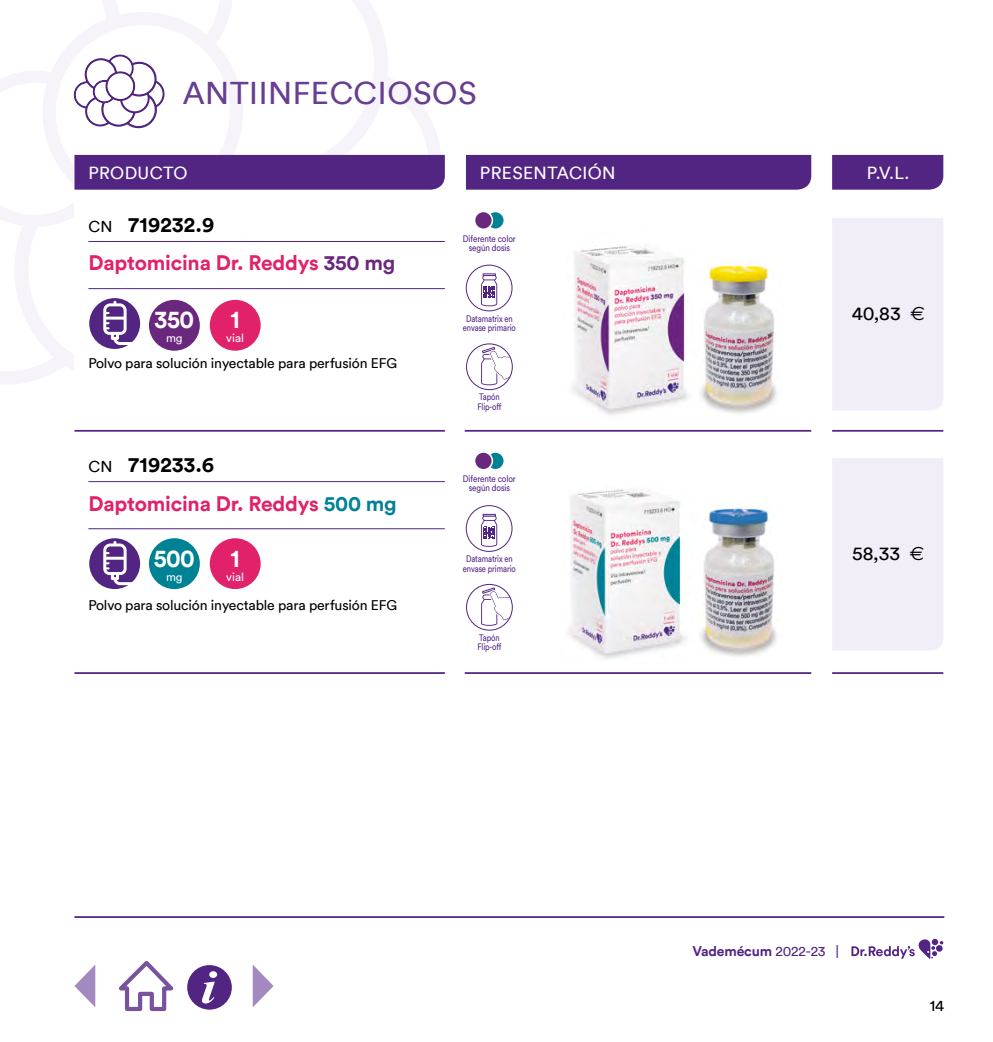
<style>
.page{position:relative;width:993px;height:1042px;background:#fff}
.page>*{position:absolute;margin:0;border:0;box-sizing:border-box;transform-origin:0 0}
.t1{font:31.5px "Circular";letter-spacing:.02em;color:#683e91}
.t2{font:700 24.68px "Circular";letter-spacing:-.025em;color:#fff;scale:.95 1}
.t3{font:700 21px "Circular";letter-spacing:-.01em;color:#e1216a}
.t4{font:700 21px "Circular";letter-spacing:.015em;color:#000}
.t5{font:19.25px "Circular";color:#000}
.t6{font:17.5px "Circular";letter-spacing:.02em;color:#fff}
.t7{font:15.75px "Circular";color:#000}
.t8{font:14px "Circular";letter-spacing:-.01em;color:#000}
.t9{font:700 14px "Circular";letter-spacing:-.01em;color:#522583}
.t10{font:11.55px "Circular";color:#fff}
.t11{font:9.45px "Circular";letter-spacing:-.01em;color:#522583;scale:.8 1}
.t12{font:9.45px "Circular";letter-spacing:-.01em;color:#522583;scale:.85 1}
.s1{font-weight:400;font-size:15.75px}
.s2{color:#6a277e}
.s3{color:#008295}
.s4{font-family:"Euro Sans"}
.s5{font-weight:400}
</style>
<div class="page">
<svg style="left:0;top:0;width:445px;height:384px"></svg>
<div style="left:74px;top:156px;width:869px;height:761px;background:#fff"></div>
<svg style="left:73px;top:43px;width:92px;height:86px"></svg>
<svg style="left:74px;top:965px;width:21px;height:42px"></svg>
<svg style="left:253px;top:965px;width:20px;height:42px"></svg>
<svg style="left:119px;top:961px;width:55px;height:51px"></svg>
<div style="left:187px;top:965px;width:45px;height:44px;background:#522583;border-radius:50%"></div>
<svg style="left:202px;top:971px;width:15px;height:32px"></svg>
<svg style="left:851px;top:939px;width:92px;height:20px"></svg>
<div style="left:74px;top:155px;width:370px;height:35px;background:#522583"></div>
<div style="left:466px;top:155px;width:345px;height:35px;background:#522583"></div>
<div style="left:832px;top:155px;width:111px;height:35px;background:#522583"></div>
<hr style="left:74px;top:430px;width:370px;height:2px;background:#522583">
<hr style="left:74px;top:672px;width:370px;height:2px;background:#522583">
<hr style="left:464px;top:430px;width:347px;height:2px;background:#522583">
<hr style="left:464px;top:672px;width:347px;height:2px;background:#522583">
<hr style="left:831px;top:430px;width:112px;height:2px;background:#522583">
<hr style="left:831px;top:672px;width:112px;height:2px;background:#522583">
<hr style="left:74px;top:916px;width:870px;height:2px;background:#522583">
<div style="left:832px;top:458px;width:111px;height:192px;background:#f1eef8"></div>
<hr style="left:88px;top:481px;width:356px;height:1px;background:#522583">
<hr style="left:88px;top:528px;width:356px;height:1px;background:#522583">
<div style="left:149px;top:538px;width:51px;height:51px;background:#008295;border-radius:50%"></div>
<div style="left:210px;top:538px;width:50px;height:51px;background:#e1216a;border-radius:50%"></div>
<div style="left:89px;top:538px;width:51px;height:51px;background:#522583;border-radius:50%"></div>
<svg style="left:103px;top:541px;width:31px;height:44px"></svg>
<img style="left:568px;top:489px;width:119px;height:170px">
<img style="left:700px;top:508px;width:77px;height:149px">
<svg style="left:481px;top:587px;width:31px;height:39px"></svg>
<div style="left:466px;top:584px;width:46px;height:46px;border:1px solid #522583;border-radius:50%"></div>
<div style="left:465px;top:505px;width:47px;height:47px;border:1px solid #522583;border-radius:50%"></div>
<svg style="left:481px;top:514px;width:16px;height:33px"></svg>
<div style="left:486px;top:452px;width:18px;height:18px;background:#008295;border-radius:50%"></div>
<div style="left:485px;top:451px;width:20px;height:19px;border:2px solid #fff;border-radius:50%"></div>
<div style="left:474px;top:452px;width:18px;height:18px;background:#6a277e;border-radius:50%"></div>
<div style="left:473px;top:451px;width:20px;height:19px;border:2px solid #fff;border-radius:50%"></div>
<div style="left:832px;top:218px;width:111px;height:192px;background:#f1eef8"></div>
<hr style="left:88px;top:241px;width:356px;height:1px;background:#522583">
<hr style="left:88px;top:288px;width:356px;height:1px;background:#522583">
<div style="left:149px;top:300px;width:51px;height:51px;background:#6a277e;border-radius:50%"></div>
<div style="left:210px;top:300px;width:50px;height:51px;background:#e1216a;border-radius:50%"></div>
<div style="left:89px;top:298px;width:51px;height:51px;background:#522583;border-radius:50%"></div>
<svg style="left:103px;top:301px;width:31px;height:44px"></svg>
<img style="left:572px;top:246px;width:117px;height:169px">
<img style="left:700px;top:263px;width:77px;height:151px">
<svg style="left:481px;top:347px;width:31px;height:38px"></svg>
<div style="left:466px;top:343px;width:46px;height:47px;border:1px solid #522583;border-radius:50%"></div>
<div style="left:465px;top:265px;width:47px;height:46px;border:1px solid #522583;border-radius:50%"></div>
<svg style="left:481px;top:273px;width:16px;height:33px"></svg>
<div style="left:486px;top:211px;width:18px;height:18px;background:#008295;border-radius:50%"></div>
<div style="left:485px;top:211px;width:20px;height:19px;border:2px solid #fff;border-radius:50%"></div>
<div style="left:474px;top:211px;width:18px;height:18px;background:#6a277e;border-radius:50%"></div>
<div style="left:473px;top:211px;width:20px;height:19px;border:2px solid #fff;border-radius:50%"></div>
<p class="t1" style="left:183px;top:71px;width:295px">ANTIINFECCIOSOS</p>
<p class="t6" style="left:88px;top:161px;width:100px">PRODUCTO</p>
<p class="t6" style="left:479px;top:161px;width:137px">PRESENTACIÓN</p>
<p class="t6" style="left:866px;top:161px;width:44px">P.V.L.</p>
<p class="t4" style="left:88px;top:210px;width:127px"><span class="s1">CN</span> 719232.9</p>
<p class="t3" style="left:88px;top:249px;width:308px">Daptomicina Dr. Reddys <span class="s2">350 mg</span></p>
<p class="t2" style="left:154px;top:302px;width:43px">350</p>
<p class="t10" style="left:166px;top:330px;width:18px">mg</p>
<p class="t2" style="left:230px;top:302px;width:11px">1</p>
<p class="t10" style="left:226px;top:330px;width:19px">vial</p>
<p class="t8" style="left:88px;top:353px;width:310px">Polvo para solución inyectable para perfusión EFG</p>
<p class="t4" style="left:88px;top:450px;width:127px"><span class="s1">CN</span> 719233.6</p>
<p class="t3" style="left:88px;top:489px;width:310px">Daptomicina Dr. Reddys <span class="s3">500 mg</span></p>
<p class="t2" style="left:154px;top:541px;width:45px">500</p>
<p class="t10" style="left:166px;top:569px;width:18px">mg</p>
<p class="t2" style="left:230px;top:541px;width:11px">1</p>
<p class="t10" style="left:226px;top:569px;width:19px">vial</p>
<p class="t8" style="left:88px;top:595px;width:310px">Polvo para solución inyectable para perfusión EFG</p>
<p class="t12" style="left:463px;top:232px;width:64px">Diferente color</p>
<p class="t12" style="left:468px;top:241px;width:50px">según dosis</p>
<p class="t11" style="left:466px;top:312px;width:60px">Datamatrix en</p>
<p class="t11" style="left:463px;top:321px;width:68px">envase primario</p>
<p class="t11" style="left:479px;top:391px;width:27px">Tapón</p>
<p class="t11" style="left:477px;top:400px;width:32px">Flip-off</p>
<p class="t12" style="left:463px;top:472px;width:64px">Diferente color</p>
<p class="t12" style="left:468px;top:482px;width:50px">según dosis</p>
<p class="t11" style="left:466px;top:552px;width:60px">Datamatrix en</p>
<p class="t11" style="left:463px;top:562px;width:68px">envase primario</p>
<p class="t11" style="left:479px;top:631px;width:27px">Tapón</p>
<p class="t11" style="left:477px;top:641px;width:32px">Flip-off</p>
<p class="t5" style="left:851px;top:300px;width:75px">40,83 <span class="s4">E</span></p>
<p class="t5" style="left:851px;top:540px;width:74px">58,33 <span class="s4">E</span></p>
<p class="t9" style="left:692px;top:941px;width:148px">Vademécum <span class="s5">2022-23 |</span></p>
<p class="t7" style="left:929px;top:995px;width:16px">14</p>
</div>
